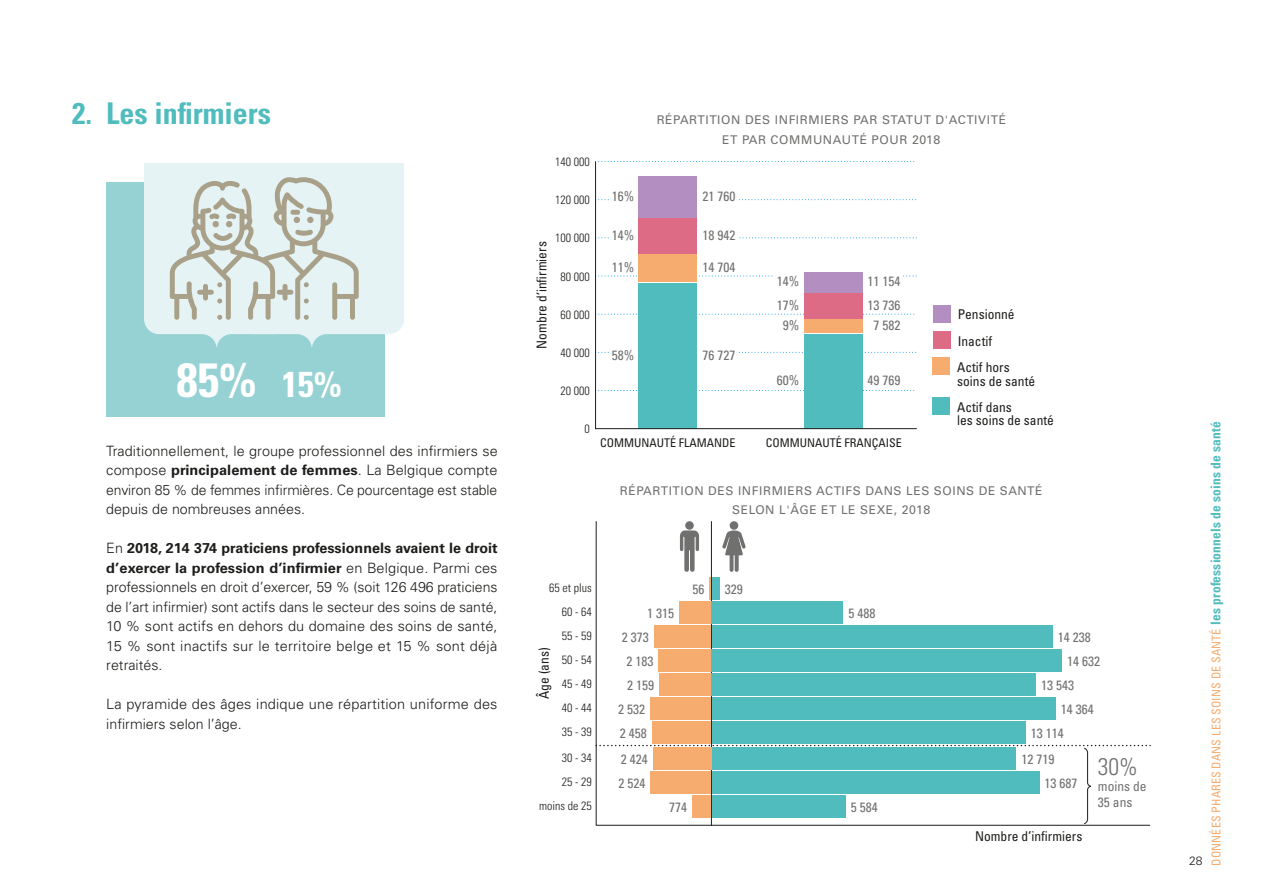
<style>
.page{position:relative;width:1263px;height:893px;background:#fff}
.page>*{position:absolute;margin:0;border:0;box-sizing:border-box;transform-origin:0 0}
.t1{font:700 condensed 48px "Univers LT Std";color:#fff}
.t2{font:700 condensed 36px "Univers LT Std";color:#fff}
.t3{font:700 condensed 30px "Univers LT Std";color:#51bcbe}
.t4{font:300 condensed 24px "Univers LT Std";color:#70706f}
.t5{font:300 14.25px/19.5px "Univers LT Std";letter-spacing:.01em;color:#1d1d1b;text-align:justify}
.t6{font:condensed 13.5px/24px "Univers LT Std";color:#70706f}
.t7{font:condensed 13.5px/13.5px "Univers LT Std";color:#1d1d1b}
.Grafiektitel{font:12px/19.5px "Univers LT Std";letter-spacing:.05em;color:#70706f;text-align:center}
.t8{font:300 condensed 12px "Univers LT Std";color:#1d1d1b}
.t9{font:condensed 12px "Univers LT Std";letter-spacing:.01em;color:#f7ac6f}
.t10{font:condensed 12px "Univers LT Std";color:#1d1d1b}
.t11{font:300 12px "Univers LT Std";color:#1d1d1b}
.s1{font-weight:700}
.s2{font-size:12.3px}
.s3{font-weight:700;font-size:13.5px;color:#51bcbe}
</style>
<div class="page">
<div style="left:106px;top:183px;width:278px;height:234px;background:#96d1d3"></div>
<div style="left:144px;top:163px;width:260px;height:156px;background:#e5f3f4"></div>
<svg style="left:144px;top:177px;width:260px;height:172px"></svg>
<svg style="left:595px;top:161px;width:322px;height:268px"></svg>
<div style="left:933px;top:397px;width:17px;height:17px;background:#51bcbe"></div>
<div style="left:933px;top:358px;width:17px;height:17px;background:#f7ac6f"></div>
<div style="left:933px;top:331px;width:17px;height:17px;background:#dd6b85"></div>
<div style="left:933px;top:305px;width:17px;height:17px;background:#b28ec1"></div>
<svg style="left:595px;top:521px;width:556px;height:305px"></svg>
<svg style="left:722px;top:521px;width:23px;height:51px"></svg>
<svg style="left:680px;top:521px;width:19px;height:51px"></svg>
<div style="left:712px;top:601px;width:131px;height:23px;background:#51bcbe"></div>
<div style="left:680px;top:601px;width:31px;height:23px;background:#f7ac6f"></div>
<div style="left:712px;top:625px;width:340px;height:23px;background:#51bcbe"></div>
<div style="left:654px;top:625px;width:57px;height:23px;background:#f7ac6f"></div>
<div style="left:712px;top:649px;width:350px;height:23px;background:#51bcbe"></div>
<div style="left:659px;top:649px;width:52px;height:23px;background:#f7ac6f"></div>
<div style="left:712px;top:673px;width:324px;height:23px;background:#51bcbe"></div>
<div style="left:659px;top:673px;width:52px;height:23px;background:#f7ac6f"></div>
<div style="left:712px;top:697px;width:343px;height:23px;background:#51bcbe"></div>
<div style="left:650px;top:697px;width:61px;height:23px;background:#f7ac6f"></div>
<div style="left:712px;top:721px;width:313px;height:23px;background:#51bcbe"></div>
<div style="left:652px;top:721px;width:59px;height:23px;background:#f7ac6f"></div>
<div style="left:712px;top:577px;width:8px;height:23px;background:#51bcbe"></div>
<svg style="left:710px;top:577px;width:1px;height:23px"></svg>
<svg style="left:596px;top:745px;width:554px;height:79px"></svg>
<p class="t3" style="left:72px;top:95px;width:200px">2. Les infirmiers</p>
<p class="t1" style="left:177px;top:351px;width:81px">85%</p>
<p class="t2" style="left:282px;top:362px;width:61px">15%</p>
<p class="t5" style="left:106px;top:441px;width:393px">Traditionnellement, le groupe professionnel des infirmiers se compose <span class="s1">principalement de femmes</span>. La Belgique compte environ 85 % de femmes infirmières. Ce pourcentage est stable depuis de nombreuses années.</p>
<p class="t5" style="left:106px;top:538px;width:393px">En <span class="s1">2018, 214 374 praticiens professionnels avaient le droit d’exercer la profession d’infirmier</span> en Belgique. Parmi ces professionnels en droit d’exercer, 59 % (soit 126 496 praticiens de l’art infirmier) sont actifs dans le secteur des soins de santé, 10 % sont actifs en dehors du domaine des soins de santé, 15 % sont inactifs sur le territoire belge et 15 % sont déjà retraités.</p>
<p class="t5" style="left:106px;top:694px;width:393px">La pyramide des âges indique une répartition uniforme des infirmiers selon l’âge.</p>
<p class="t8" style="left:555px;top:154px;width:36px">140 000</p>
<p class="t8" style="left:555px;top:193px;width:36px">120 000</p>
<p class="t7" style="left:535px;top:349px;width:109px;rotate:-90deg">Nombre d’infirmiers</p>
<p class="t8" style="left:555px;top:231px;width:36px">100 000</p>
<p class="t8" style="left:560px;top:269px;width:31px">80 000</p>
<p class="t8" style="left:560px;top:307px;width:31px">60 000</p>
<p class="t8" style="left:560px;top:345px;width:31px">40 000</p>
<p class="t8" style="left:560px;top:384px;width:31px">20 000</p>
<p class="t8" style="left:584px;top:422px;width:7px">0</p>
<p class="Grafiektitel" style="left:657px;top:110px;width:351px">RÉPARTITION DES INFIRMIERS PAR STATUT D'ACTIVITÉ<br>ET PAR COMMUNAUTÉ POUR <span class="s2">2018</span></p>
<p class="t6" style="left:612px;top:184px;width:24px">16%</p>
<p class="t6" style="left:702px;top:184px;width:34px">21 760</p>
<p class="t6" style="left:612px;top:223px;width:24px">14%</p>
<p class="t6" style="left:702px;top:223px;width:34px">18 942</p>
<p class="t6" style="left:612px;top:255px;width:24px">11%</p>
<p class="t6" style="left:702px;top:255px;width:34px">14 704</p>
<p class="t6" style="left:777px;top:269px;width:24px">14%<br>17%</p>
<p class="t6" style="left:783px;top:313px;width:18px">9%</p>
<p class="t6" style="left:867px;top:269px;width:34px">11 154</p>
<p class="t6" style="left:867px;top:293px;width:34px">13 736</p>
<p class="t6" style="left:873px;top:313px;width:28px">7 582</p>
<p class="t7" style="left:958px;top:308px;width:58px">Pensionné</p>
<p class="t7" style="left:958px;top:334px;width:36px">Inactif</p>
<p class="t6" style="left:612px;top:343px;width:24px">58%</p>
<p class="t6" style="left:702px;top:343px;width:34px">76 727</p>
<p class="t6" style="left:777px;top:368px;width:24px">60%</p>
<p class="t6" style="left:867px;top:368px;width:34px">49 769</p>
<p class="t7" style="left:957px;top:360px;width:79px">Actif hors soins de santé</p>
<p class="t7" style="left:957px;top:400px;width:98px">Actif dans<br>les soins de santé</p>
<p class="t10" style="left:600px;top:435px;width:137px">COMMUNAUTÉ FLAMANDE</p>
<p class="t10" style="left:766px;top:435px;width:138px">COMMUNAUTÉ FRANÇAISE</p>
<p class="Grafiektitel" style="left:620px;top:481px;width:424px">RÉPARTITION DES INFIRMIERS ACTIFS DANS LES SOINS DE SANTÉ<br>SELON L'ÂGE ET LE SEXE, <span class="s2">2018</span></p>
<p class="t8" style="left:549px;top:581px;width:44px">65 et plus</p>
<p class="t6" style="left:692px;top:577px;width:13px">56</p>
<p class="t6" style="left:725px;top:577px;width:19px">329</p>
<p class="t8" style="left:562px;top:605px;width:31px">60 - 64</p>
<p class="t6" style="left:647px;top:601px;width:28px">1 315</p>
<p class="t6" style="left:848px;top:601px;width:28px">5 488</p>
<p class="t8" style="left:562px;top:629px;width:31px">55 - 59</p>
<p class="t6" style="left:622px;top:625px;width:28px">2 373</p>
<p class="t6" style="left:1058px;top:625px;width:34px">14 238</p>
<p class="t8" style="left:562px;top:653px;width:31px">50 - 54</p>
<p class="t6" style="left:626px;top:649px;width:28px">2 183</p>
<p class="t6" style="left:1067px;top:649px;width:34px">14 632</p>
<p class="t8" style="left:562px;top:676px;width:31px">45 - 49</p>
<p class="t6" style="left:627px;top:673px;width:28px">2 159</p>
<p class="t6" style="left:1041px;top:673px;width:34px">13 543</p>
<p class="t8" style="left:562px;top:700px;width:31px">40 - 44</p>
<p class="t6" style="left:618px;top:697px;width:28px">2 532</p>
<p class="t6" style="left:1061px;top:697px;width:34px">14 364</p>
<p class="t8" style="left:562px;top:724px;width:31px">35 - 39</p>
<p class="t6" style="left:620px;top:721px;width:28px">2 458</p>
<p class="t6" style="left:1031px;top:721px;width:34px">13 114</p>
<p class="t8" style="left:562px;top:751px;width:31px">30 - 34</p>
<p class="t6" style="left:621px;top:747px;width:28px">2 424</p>
<p class="t6" style="left:1021px;top:747px;width:34px">12 719</p>
<p class="t8" style="left:562px;top:775px;width:31px">25 - 29</p>
<p class="t6" style="left:618px;top:771px;width:28px">2 524</p>
<p class="t6" style="left:1044px;top:771px;width:34px">13 687</p>
<p class="t8" style="left:539px;top:799px;width:54px">moins de 25</p>
<p class="t6" style="left:669px;top:795px;width:19px">774</p>
<p class="t6" style="left:851px;top:795px;width:28px">5 584</p>
<p class="t7" style="left:537px;top:699px;width:53px;rotate:-90deg">Âge (ans)</p>
<p class="t4" style="left:1098px;top:752px;width:41px">30%</p>
<p class="t6" style="left:1098px;top:778px;width:50px;line-height:16.2px">moins de<br>35 ans</p>
<p class="t7" style="left:975px;top:829px;width:109px">Nombre d’infirmiers</p>
<p class="t9" style="left:1208px;top:866px;width:446px;rotate:-90deg">DONNÉES PHARES DANS LES SOINS DE SANTÉ <span class="s3">les professionnels de soins de santé</span></p>
<p class="t11" style="left:1189px;top:853px;width:15px">28</p>
</div>
